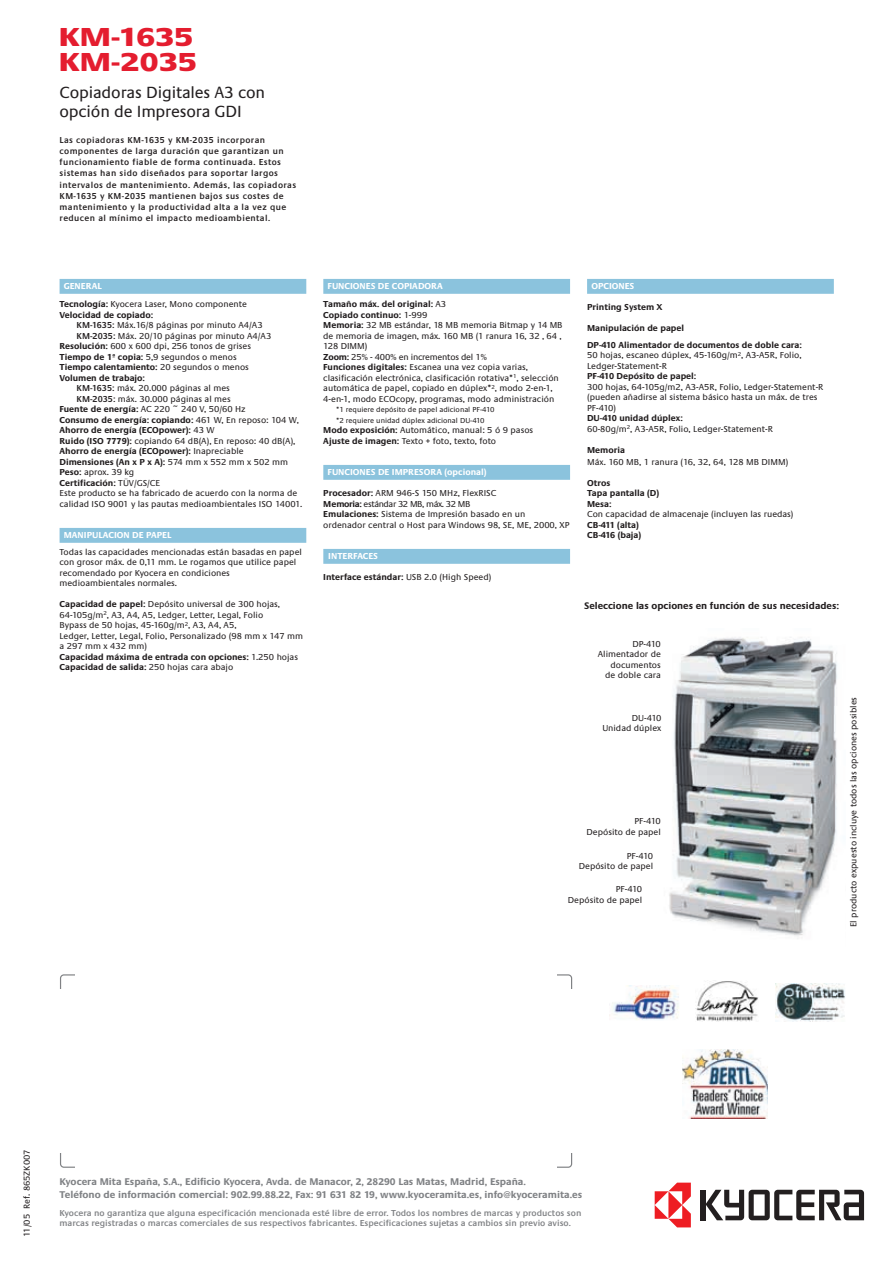
<style>
.page{position:relative;width:893px;height:1263px;background:#fff}
.page>*{position:absolute;margin:0;border:0;box-sizing:border-box;transform-origin:0 0}
.t1{font:800 27px/24.9px "Praxis EF";letter-spacing:.03em;color:#e41d2f;scale:1.2 1}
.t2{font:16.8px/19.5px "Praxis EF";letter-spacing:-.01em;color:#231f20}
.t3{font:700 10.2px/13.5px "Praxis EF";color:#808285}
.t4{font:700 9.9px "Praxis EF";color:#231f20}
.t5{font:9px/10.5px "Praxis EF";color:#231f20}
.t6{font:700 9px/10.5px "Praxis EF";color:#231f20}
.t7{font:600 9px/11.1px "Praxis EF";letter-spacing:.045em;color:#231f20}
.t8{font:600 9px/10.5px "Praxis EF";color:#808285}
.t9{font:700 9px "Praxis EF";color:#fff}
.t10{font:7.5px/10.5px "Praxis EF";color:#231f20}
.s1{font-weight:700;color:#fff}
.s2{font-weight:700}
.s3{font-weight:600}
.s4{font-weight:400}
.s5{color:#fff}
</style>
<div class="page">
<div style="left:60px;top:279px;width:246px;height:15px;background:#8bc3dd"></div>
<div style="left:60px;top:528px;width:246px;height:15px;background:#8bc3dd"></div>
<div style="left:323px;top:279px;width:247px;height:15px;background:#8bc3dd"></div>
<div style="left:323px;top:465px;width:247px;height:15px;background:#8bc3dd"></div>
<div style="left:323px;top:549px;width:247px;height:15px;background:#8bc3dd"></div>
<div style="left:587px;top:279px;width:246px;height:15px;background:#8bc3dd"></div>
<svg style="left:654px;top:1183px;width:36px;height:44px"></svg>
<div style="left:700px;top:1190px;width:5px;height:30px;background:#231f20"></div>
<svg style="left:705px;top:1190px;width:159px;height:30px"></svg>
<img style="left:669px;top:637px;width:168px;height:302px">
<img style="left:775px;top:983px;width:70px;height:38px">
<img style="left:695px;top:981px;width:64px;height:40px">
<img style="left:609px;top:985px;width:70px;height:35px">
<img style="left:683px;top:1050px;width:84px;height:68px">
<h1 class="t1" style="left:60px;top:27px;width:116px">KM-1635<br>KM-2035</h1>
<h2 class="t2" style="left:60px;top:84px;width:207px">Copiadoras Digitales A3 con opción de Impresora GDI</h2>
<p class="t7" style="left:60px;top:135px;width:238px">Las copiadoras KM-1635 y KM-2035 incorporan componentes de larga duración que garantizan un funcionamiento fiable de forma continuada. Estos sistemas han sido diseñados para soportar largos intervalos de mantenimiento. Además, las copiadoras KM-1635 y KM-2035 mantienen bajos sus costes de mantenimiento y la productividad alta a la vez que reducen al mínimo el impacto medioambiental.</p>
<p class="t5" style="left:60px;top:278px;width:189px;line-height:18px;text-indent:4px"><span class="s1">GENERAL<br></span><span class="s2">Tecnología:</span> Kyocera Laser, Mono componente</p>
<p class="t6" style="left:60px;top:310px;width:95px">Velocidad de copiado:</p>
<p class="t5" style="left:77px;top:321px;width:187px"><span class="s3">KM-1635:</span> Máx.16/8 páginas por minuto A4/A3</p>
<p class="t5" style="left:77px;top:331px;width:196px"><span class="s3">KM-2035:</span> Máx. 20/10 páginas por minuto A4/A3</p>
<p class="t5" style="left:60px;top:342px;width:193px"><span class="s2">Resolución:</span> 600 x 600 dpi, 256 tonos de grises</p>
<p class="t5" style="left:60px;top:352px;width:179px"><span class="s2">Tiempo de 1ª copia:</span> 5,9 segundos o menos</p>
<p class="t6" style="left:60px;top:363px;width:191px">Tiempo calentamiento: <span class="s4">20 segundos o menos</span></p>
<p class="t6" style="left:60px;top:373px;width:87px">Volumen de trabajo:</p>
<p class="t5" style="left:77px;top:384px;width:155px"><span class="s3">KM-1635:</span> máx. 20.000 páginas al mes</p>
<p class="t5" style="left:77px;top:394px;width:156px"><span class="s3">KM-2035:</span> máx. 30.000 páginas al mes</p>
<p class="t5" style="left:60px;top:405px;width:188px"><span class="s2">Fuente de energía:</span> AC 220 ~ 240 V, 50/60 Hz</p>
<p class="t6" style="left:60px;top:415px;width:241px">Consumo de energía: copiando: <span class="s4">461 W, En reposo: 104 W,</span></p>
<p class="t6" style="left:60px;top:426px;width:156px">Ahorro de energía (ECOpower): <span class="s4">43 W</span></p>
<p class="t5" style="left:60px;top:436px;width:237px"><span class="s2">Ruido (ISO 7779):</span> copiando 64 dB(A), En reposo: 40 dB(A),</p>
<p class="t6" style="left:60px;top:447px;width:186px">Ahorro de energía (ECOpower): <span class="s4">Inapreciable</span></p>
<p class="t6" style="left:60px;top:457px;width:230px">Dimensiones (An x P x A): <span class="s4">574 mm x 552 mm x 502 mm</span></p>
<p class="t5" style="left:60px;top:468px;width:76px"><span class="s2">Peso:</span> aprox. 39 kg</p>
<p class="t6" style="left:60px;top:478px;width:102px">Certificación: <span class="s4">TÜV/GS/CE</span></p>
<p class="t5" style="left:60px;top:489px;width:239px">Este producto se ha fabricado de acuerdo con la norma de</p>
<p class="t5" style="left:60px;top:499px;width:244px">calidad ISO 9001 y las pautas medioambientales ISO 14001.</p>
<p class="t9" style="left:64px;top:532px;width:109px">MANIPULACION DE PAPEL</p>
<p class="t5" style="left:60px;top:547px;width:244px">Todas las capacidades mencionadas están basadas en papel con grosor máx. de 0,11 mm. Le rogamos que utilice papel recomendado por Kyocera en condiciones medioambientales normales.</p>
<p class="t5" style="left:60px;top:600px;width:245px"><span class="s2">Capacidad de papel:</span> Depósito universal de 300 hojas, 64-105g/m<sup>2</sup>, A3, A4, A5, Ledger, Letter, Legal, Folio<br>Bypass de 50 hojas, 45-160g/m<sup>2</sup>, A3, A4, A5,<br>Ledger, Letter, Legal, Folio, Personalizado (98 mm x 147 mm a 297 mm x 432 mm)<br><span class="s2">Capacidad máxima de entrada con opciones:</span> 1.250 hojas <span class="s2">Capacidad de salida:</span> 250 hojas cara abajo</p>
<p class="t6" style="left:323px;top:278px;width:124px;line-height:18px;text-align:center"><span class="s5">FUNCIONES DE COPIADORA<br></span>Tamaño máx. del original: <span class="s4">A3</span></p>
<p class="t5" style="left:323px;top:310px;width:241px"><span class="s2">Copiado continuo:</span> 1-999<br><span class="s2">Memoria:</span> 32 MB estándar, 18 MB memoria Bitmap y 14 MB de memoria de imagen, máx. 160 MB (1 ranura 16, 32 , 64 , 128 DIMM)<br><span class="s2">Zoom:</span> 25% - 400% en incrementos del 1%<br><span class="s2">Funciones digitales:</span> Escanea una vez copia varias, clasificación electrónica, clasificación rotativa*<sup>1</sup>, selección automática de papel, copiado en dúplex*<sup>2</sup>, modo 2-en-1, 4-en-1, modo ECOcopy, programas, modo administración</p>
<p class="t10" style="left:336px;top:405px;width:160px">*1 requiere depósito de papel adicional PF-410 *2 requiere unidad dúplex adicional DU-410</p>
<p class="t5" style="left:323px;top:426px;width:211px"><span class="s2">Modo exposición:</span> Automático, manual: 5 ó 9 pasos<br><span class="s2">Ajuste de imagen:</span> Texto + foto, texto, foto</p>
<p class="t9" style="left:327px;top:469px;width:160px">FUNCIONES DE IMPRESORA (opcional)</p>
<p class="t5" style="left:323px;top:489px;width:248px"><span class="s2">Procesador:</span> ARM 946-S 150 MHz, FlexRISC<br><span class="s2">Memoria:</span> estándar 32 MB, máx. 32 MB<br><span class="s2">Emulaciones:</span> Sistema de Impresión basado en un ordenador central o Host para Windows 98, SE, ME, 2000, XP</p>
<p class="t9" style="left:328px;top:553px;width:51px">INTERFACES</p>
<p class="t6" style="left:323px;top:573px;width:170px">Interface estándar: <span class="s4">USB 2.0 (High Speed)</span></p>
<p class="t9" style="left:591px;top:283px;width:45px">OPCIONES</p>
<p class="t6" style="left:587px;top:303px;width:77px">Printing System X</p>
<p class="t6" style="left:587px;top:321px;width:216px;line-height:16.5px">Manipulación de papel<br>DP-410 Alimentador de documentos de doble cara:</p>
<p class="t5" style="left:587px;top:351px;width:216px">50 hojas, escaneo dúplex, 45-160g/m<sup>2</sup>, A3-A5R, Folio,<br>Ledger-Statement-R</p>
<p class="t6" style="left:587px;top:372px;width:111px">PF-410 Depósito de papel:</p>
<p class="t5" style="left:587px;top:382px;width:238px">300 hojas, 64-105g/m2, A3-A5R, Folio, Ledger-Statement-R (pueden añadirse al sistema básico hasta un máx. de tres<br>PF-410)</p>
<p class="t5" style="left:587px;top:414px;width:187px"><span class="s2">DU-410 unidad dúplex:<br></span>60-80g/m<sup>2</sup>, A3-A5R, Folio, Ledger-Statement-R</p>
<p class="t6" style="left:587px;top:445px;width:39px">Memoria</p>
<p class="t5" style="left:587px;top:457px;width:203px">Máx. 160 MB, 1 ranura (16, 32, 64, 128 MB DIMM)</p>
<p class="t6" style="left:587px;top:478px;width:74px">Otros<br>Tapa pantalla (D)<br>Mesa:</p>
<p class="t5" style="left:587px;top:510px;width:208px">Con capacidad de almacenaje (incluyen las ruedas)</p>
<p class="t6" style="left:587px;top:520px;width:56px">CB-411 (alta)<br>CB-416 (baja)</p>
<p class="t4" style="left:584px;top:602px;width:256px">Seleccione las opciones en función de sus necesidades:</p>
<p class="t5" style="left:598px;top:639px;width:64px;text-align:right">DP-410<br>Alimentador de documentos<br>de doble cara</p>
<p class="t5" style="left:602px;top:713px;width:61px;text-align:right">DU-410<br>Unidad dúplex</p>
<p class="t5" style="left:586px;top:817px;width:76px;text-align:right">PF-410<br>Depósito de papel</p>
<p class="t5" style="left:579px;top:851px;width:76px;text-align:right">PF-410<br>Depósito de papel</p>
<p class="t5" style="left:568px;top:885px;width:76px;text-align:right">PF-410<br>Depósito de papel</p>
<p class="t5" style="left:848px;top:927px;width:232px;rotate:-90deg">El producto expuesto incluye todos las opciones posibles</p>
<p class="t5" style="left:22px;top:1237px;width:89px;rotate:-90deg">11/05 Ref. 865ZK007</p>
<p class="t3" style="left:60px;top:1176px;width:524px">Kyocera Mita España, S.A., Edificio Kyocera, Avda. de Manacor, 2, 28290 Las Matas, Madrid, España.<br>Teléfono de información comercial: 902.99.88.22, Fax: 91 631 82 19, www.kyoceramita.es, info@kyoceramita.es</p>
<p class="t8" style="left:60px;top:1208px;width:523px">Kyocera no garantiza que alguna especificación mencionada esté libre de error. Todos los nombres de marcas y productos son marcas registradas o marcas comerciales de sus respectivos fabricantes. Especificaciones sujetas a cambios sin previo aviso.</p>
</div>
